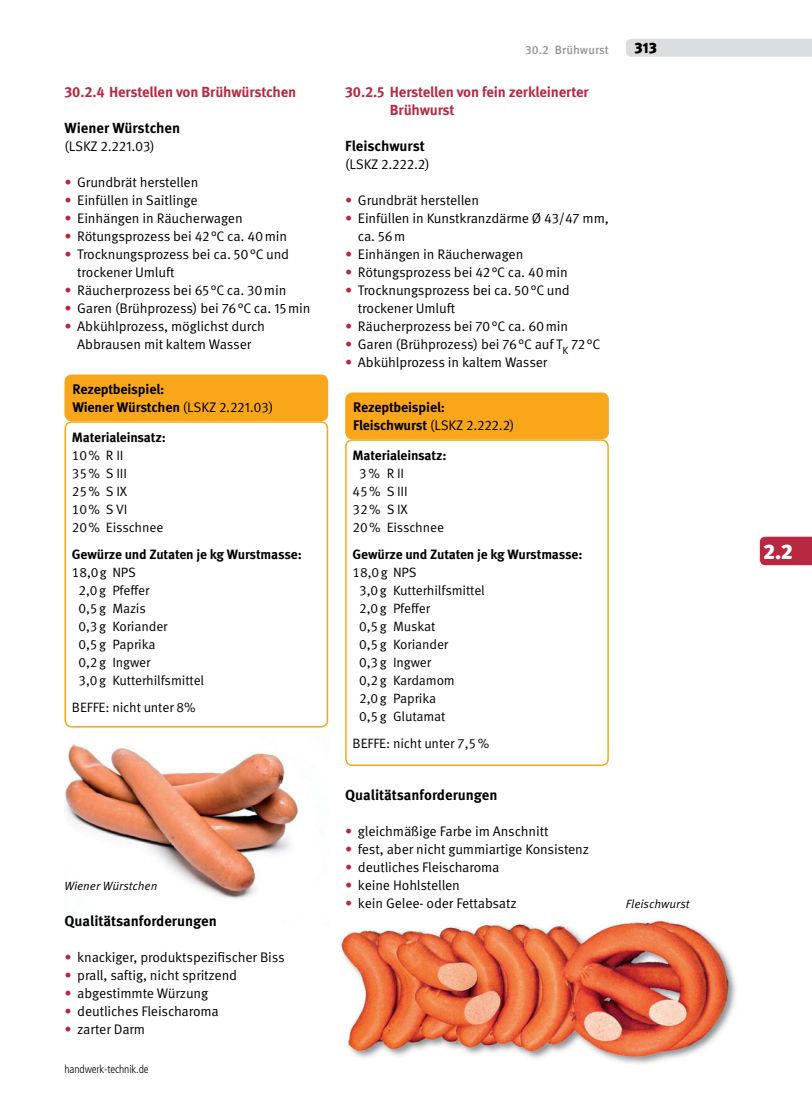
<style>
.page{position:relative;width:812px;height:1106px;background:#fff}
.page>*{position:absolute;margin:0;border:0;box-sizing:border-box;transform-origin:0 0}
.t1{font:900 21px "Meta Pro";color:#fff}
.t2{font:900 15px "Meta Pro";color:#000}
.t3{font:700 14.7px/18px "Meta Pro";letter-spacing:-.01em;color:#b82841}
.t4{font:700 14.7px "Meta Pro";color:#000}
.t5{font:13.8px/18px "Meta Pro";letter-spacing:-.01em;color:#000}
.t6{font:700 13.8px/18px "Meta Pro";letter-spacing:-.01em;color:#000}
.t7{font:13.5px/18px "Meta Pro";letter-spacing:-.01em;color:#000}
.t8{font:700 13.5px "Meta Pro";letter-spacing:-.015em;color:#000}
.t9{font:italic 12px "Meta Pro";letter-spacing:-.005em;color:#000}
.t10{font:500 12px "Meta Pro";letter-spacing:-.005em;color:#939598}
.t11{font:300 condensed 11.25px "Frutiger LT Std";letter-spacing:-.01em;color:#000}
.s1{color:#b82841}
.s2{font-weight:400}
</style>
<div class="page">
<div style="left:626px;top:39px;width:186px;height:18px;background:#dcddde"></div>
<div style="left:760px;top:536px;width:52px;height:29px;background:#b82841"></div>
<img style="left:341px;top:919px;width:395px;height:145px">
<img style="left:65px;top:744px;width:233px;height:155px">
<div style="left:65px;top:375px;width:262px;height:45px;background:#faa61a;border-radius:6px"></div>
<div style="left:64px;top:374px;width:264px;height:47px;border:2px solid #faa61a;border-radius:6px"></div>
<div style="left:64px;top:421px;width:264px;height:306px;border:2px solid #faa61a;border-radius:6px"></div>
<div style="left:346px;top:393px;width:262px;height:45px;background:#faa61a;border-radius:6px"></div>
<div style="left:345px;top:392px;width:264px;height:47px;border:2px solid #faa61a;border-radius:6px"></div>
<div style="left:345px;top:439px;width:264px;height:326px;border:2px solid #faa61a;border-radius:6px"></div>
<p class="t3" style="left:64px;top:83px;width:233px">30.2.4 Herstellen von Brühwürstchen</p>
<p class="t4" style="left:64px;top:119px;width:117px">Wiener Würstchen</p>
<p class="t5" style="left:64px;top:138px;width:92px">(LSKZ 2.221.03)</p>
<p class="t5" style="left:64px;top:174px;width:135px"><span class="s1">•</span> Grundbrät herstellen</p>
<p class="t5" style="left:64px;top:192px;width:135px"><span class="s1">•</span> Einfüllen in Saitlinge</p>
<p class="t5" style="left:64px;top:210px;width:180px"><span class="s1">•</span> Einhängen in Räucherwagen</p>
<p class="t5" style="left:64px;top:228px;width:224px"><span class="s1">•</span> Rötungsprozess bei 42°C ca. 40min</p>
<p class="t5" style="left:77px;top:246px;width:213px;text-indent:-13px"><span class="s1">•</span> Trocknungsprozess bei ca. 50°C und trockener Umluft</p>
<p class="t5" style="left:64px;top:282px;width:223px"><span class="s1">•</span> Räucherprozess bei 65°C ca. 30min</p>
<p class="t5" style="left:64px;top:300px;width:247px"><span class="s1">•</span> Garen (Brühprozess) bei 76°C ca. 15min</p>
<p class="t5" style="left:64px;top:318px;width:202px;text-align:center"><span class="s1">•</span> Abkühlprozess, möglichst durch<br>Abbrausen mit kaltem Wasser</p>
<p class="t6" style="left:72px;top:381px;width:202px">Rezeptbeispiel:<br>Wiener Würstchen <span class="s2">(LSKZ 2.221.03)</span></p>
<p class="t8" style="left:72px;top:429px;width:95px">Materialeinsatz:</p>
<p class="t7" style="left:72px;top:447px;width:93px">10% R II<br>35% S III<br>25% S IX<br>10% S VI<br>20% Eisschnee</p>
<p class="t8" style="left:72px;top:546px;width:231px">Gewürze und Zutaten je kg Wurstmasse:</p>
<p class="t7" style="left:79px;top:564px;width:127px;text-indent:-7px">18,0g NPS<br>2,0g Pfeffer<br>0,5g Mazis<br>0,3g Koriander<br>0,5g Paprika<br>0,2g Ingwer<br>3,0g Kutterhilfsmittel</p>
<p class="t7" style="left:72px;top:699px;width:125px">BEFFE: nicht unter 8%</p>
<p class="t9" style="left:64px;top:877px;width:94px">Wiener Würstchen</p>
<p class="t4" style="left:64px;top:911px;width:154px">Qualitätsanforderungen</p>
<p class="t5" style="left:64px;top:948px;width:222px"><span class="s1">•</span> knackiger, produktspezifischer Biss</p>
<p class="t5" style="left:64px;top:966px;width:174px"><span class="s1">•</span> prall, saftig, nicht spritzend</p>
<p class="t5" style="left:64px;top:984px;width:145px"><span class="s1">•</span> abgestimmte Würzung</p>
<p class="t5" style="left:64px;top:1002px;width:156px"><span class="s1">•</span> deutliches Fleischaroma</p>
<p class="t5" style="left:64px;top:1020px;width:82px"><span class="s1">•</span> zarter Darm</p>
<p class="t11" style="left:64px;top:1062px;width:86px">handwerk-technik.de</p>
<p class="t10" style="left:525px;top:42px;width:85px">30.2 Brühwurst</p>
<p class="t3" style="left:390px;top:83px;width:200px;text-indent:-45px">30.2.5 Herstellen von fein zerkleinerter<br>Brühwurst</p>
<p class="t4" style="left:345px;top:137px;width:81px">Fleischwurst</p>
<p class="t5" style="left:345px;top:156px;width:86px">(LSKZ 2.222.2)</p>
<p class="t5" style="left:345px;top:192px;width:135px"><span class="s1">•</span> Grundbrät herstellen</p>
<p class="t5" style="left:358px;top:210px;width:252px;text-indent:-13px"><span class="s1">•</span> Einfüllen in Kunstkranzdärme Ø 43/47 mm, ca. 56m</p>
<p class="t5" style="left:345px;top:246px;width:180px"><span class="s1">•</span> Einhängen in Räucherwagen</p>
<p class="t5" style="left:345px;top:264px;width:224px"><span class="s1">•</span> Rötungsprozess bei 42°C ca. 40min</p>
<p class="t5" style="left:358px;top:282px;width:213px;text-indent:-13px"><span class="s1">•</span> Trocknungsprozess bei ca. 50°C und trockener Umluft</p>
<p class="t5" style="left:345px;top:318px;width:225px"><span class="s1">•</span> Räucherprozess bei 70°C ca. 60min</p>
<p class="t5" style="left:345px;top:336px;width:257px"><span class="s1">•</span> Garen (Brühprozess) bei 76°C auf T<sub>K</sub> 72°C</p>
<p class="t5" style="left:345px;top:354px;width:204px"><span class="s1">•</span> Abkühlprozess in kaltem Wasser</p>
<p class="t6" style="left:353px;top:399px;width:163px">Rezeptbeispiel:<br>Fleischwurst <span class="s2">(LSKZ 2.222.2)</span></p>
<p class="t8" style="left:353px;top:447px;width:95px">Materialeinsatz:</p>
<p class="t7" style="left:353px;top:465px;width:93px;text-indent:7px">3% RII<br>45% S III<br>32% S IX<br>20% Eisschnee</p>
<p class="t8" style="left:353px;top:546px;width:231px">Gewürze und Zutaten je kg Wurstmasse:</p>
<p class="t7" style="left:359px;top:564px;width:127px;text-indent:-7px">18,0g NPS<br>3,0g Kutterhilfsmittel<br>2,0g Pfeffer<br>0,5g Muskat<br>0,5g Koriander<br>0,3g Ingwer<br>0,2g Kardamom<br>2,0g Paprika<br>0,5g Glutamat</p>
<p class="t7" style="left:353px;top:735px;width:138px">BEFFE: nicht unter 7,5%</p>
<p class="t2" style="left:635px;top:38px;width:24px">313</p>
<p class="t4" style="left:345px;top:785px;width:154px">Qualitätsanforderungen</p>
<p class="t5" style="left:345px;top:822px;width:205px"><span class="s1">•</span> gleichmäßige Farbe im Anschnitt</p>
<p class="t5" style="left:345px;top:840px;width:245px"><span class="s1">•</span> fest, aber nicht gummiartige Konsistenz</p>
<p class="t5" style="left:345px;top:858px;width:156px"><span class="s1">•</span> deutliches Fleischaroma</p>
<p class="t5" style="left:345px;top:876px;width:116px"><span class="s1">•</span> keine Hohlstellen</p>
<p class="t5" style="left:345px;top:894px;width:173px"><span class="s1">•</span> kein Gelee- oder Fettabsatz</p>
<p class="t9" style="left:626px;top:895px;width:65px">Fleischwurst</p>
<h1 class="t1" style="left:763px;top:538px;width:31px">2.2</h1>
</div>
